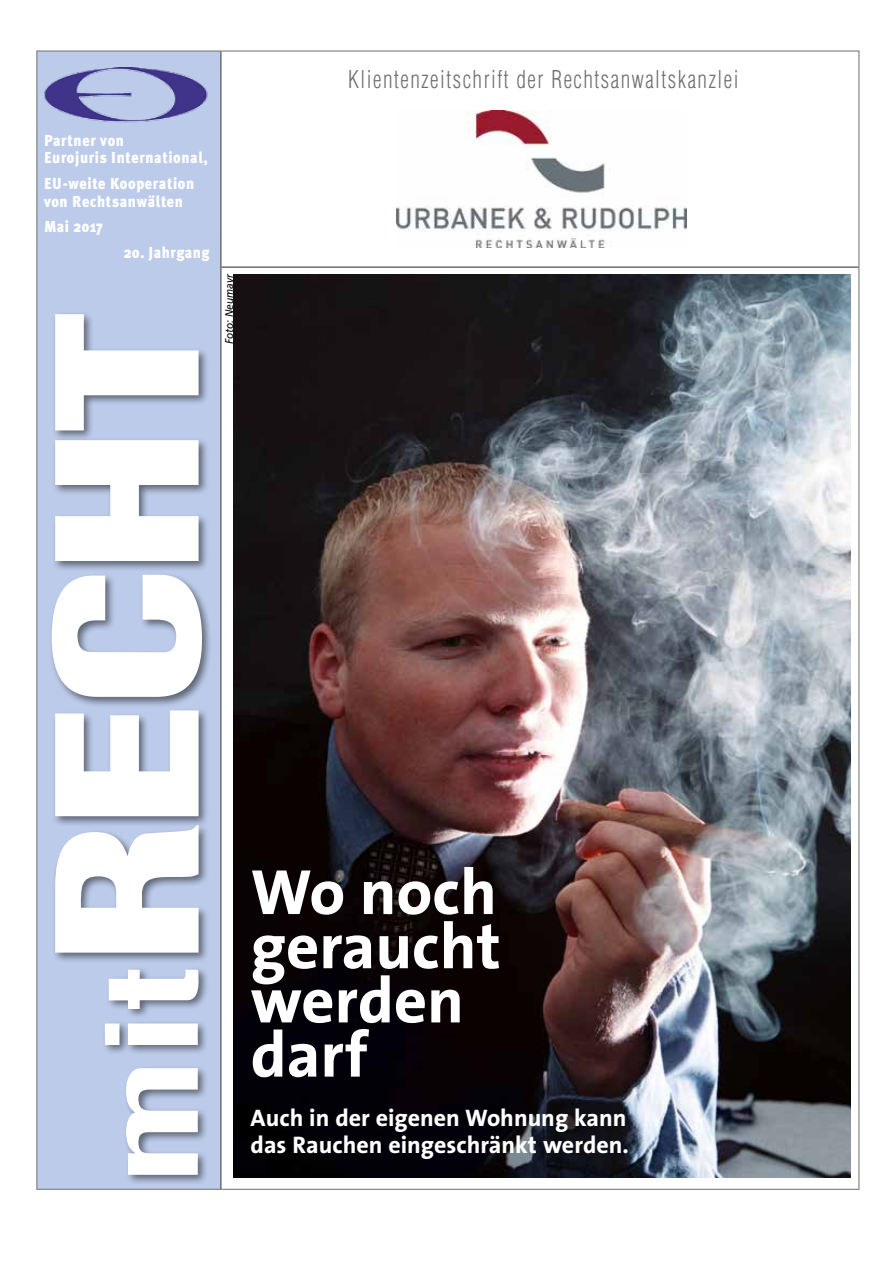
<style>
.page{position:relative;width:893px;height:1263px;background:#fff}
.page>*{position:absolute;margin:0;border:0;box-sizing:border-box;transform-origin:0 0}
.t1{font:900 condensed 191.25px "Helvetica";letter-spacing:-.025em;color:#fff;scale:1.33 1}
.t2{font:700 condensed 123.9px "Helvetica";color:#fff;scale:1.33 1}
.t3{font:700 64.5px/54.2px "The Sans Correspondence";color:#fff}
.t4{font:700 24px/27px "The Sans Correspondence";color:#fff}
.t5{font:300 condensed 24px "Helvetica";letter-spacing:.07em;color:#706f6f;scale:.9 1}
.t6{font:900 15.9px/17.5px "Meta Plus";letter-spacing:.045em;color:#fff;scale:.9 1}
.t7{font:italic 11.25px "Frutiger";color:#000;scale:.9 1}
</style>
<div class="page">
<img style="left:396px;top:111px;width:291px;height:137px">
<hr style="left:221px;top:266px;width:638px;height:2px;background:#706f6f">
<div style="left:37px;top:51px;width:184px;height:1138px;background:#bccbea"></div>
<hr style="left:220px;top:51px;width:2px;height:1138px;background:#706f6f">
<div style="left:102px;top:966px;width:108px;height:219px;background:#000;opacity:.5"></div>
<img style="left:44px;top:68px;width:164px;height:55px">
<div style="left:49px;top:311px;width:164px;height:652px;background:#000;opacity:.5"></div>
<img style="left:234px;top:275px;width:616px;height:903px">
<h3 class="t5" style="left:348px;top:66px;width:435px">Klientenzeitschrift der Rechtsanwaltskanzlei</h3>
<p class="t6" style="left:44px;top:131px;width:183px">Partner von<br>Eurojuris International,</p>
<p class="t6" style="left:44px;top:175px;width:168px">EU-weite Kooperation von Rechtsanwälten</p>
<p class="t6" style="left:44px;top:218px;width:67px">Mai 2017</p>
<p class="t6" style="left:124px;top:244px;width:97px">20. Jahrgang</p>
<h1 class="t1" style="left:9px;top:963px;width:494px;rotate:-90deg">RECHT</h1>
<h2 class="t2" style="left:77px;top:1186px;width:167px;rotate:-90deg">mit</h2>
<p class="t7" style="left:223px;top:344px;width:79px;rotate:-90deg">Foto: Neumayr</p>
<h3 class="t3" style="left:251px;top:867px;width:252px">Wo noch geraucht werden darf</h3>
<h3 class="t4" style="left:251px;top:1105px;width:380px">Auch in der eigenen Wohnung kann das Rauchen eingeschränkt werden.</h3>
</div>
